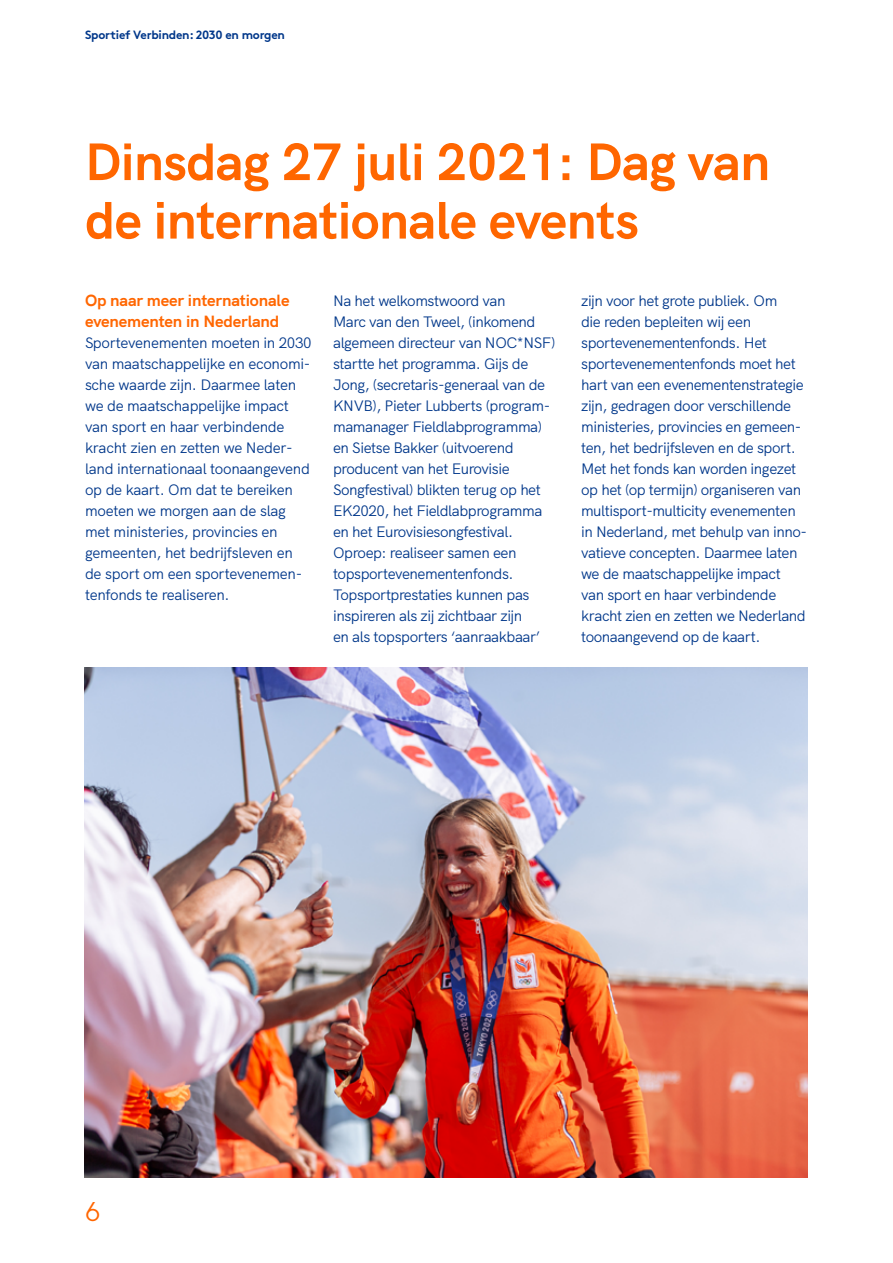
<style>
.page{position:relative;width:893px;height:1263px;background:#fff}
.page>*{position:absolute;margin:0;border:0;box-sizing:border-box;transform-origin:0 0}
.TITEL{font:700 52.5px/58.5px "HK Grotesk";letter-spacing:-.01em;color:#f60}
.t1{font:27px "HK Grotesk";color:#f60}
.TUSSENKOP{font:700 16.5px/21px "HK Grotesk";letter-spacing:-.01em;color:#f60}
.BODY{font:15px/21px "HK Grotesk";letter-spacing:-.03em;color:#00378a}
.t2{font:700 12px "Brown";letter-spacing:-.02em;color:#00378a}
</style>
<div class="page">
<img style="left:84px;top:668px;width:724px;height:510px">
<p class="t2" style="left:85px;top:25px;width:201px">Sportief Verbinden: 2030 en morgen</p>
<p class="TITEL" style="left:85px;top:128px;width:687px">Dinsdag 27 juli 2021: Dag van de internationale events</p>
<p class="TUSSENKOP" style="left:85px;top:288px;width:206px">Op naar meer internationale evenementen in Nederland</p>
<p class="BODY" style="left:85px;top:331px;width:228px">Sportevenementen moeten in 2030 van maatschappelijke en economi&shy;sche waarde zijn. Daarmee laten we de maatschappelijke impact van sport en haar verbindende kracht zien en zetten we Neder&shy;land internationaal toonaangevend op de kaart. Om dat te bereiken moeten we morgen aan de slag met ministeries, provincies en gemeenten, het bedrijfsleven en de sport om een sportevenemen&shy;tenfonds te realiseren.</p>
<p class="BODY" style="left:333px;top:289px;width:224px">Na het welkomstwoord van<br>Marc van den Tweel, (inkomend algemeen directeur van NOC*NSF) startte het programma. Gijs de<br>Jong, (secretaris-generaal van de<br>KNVB), Pieter Lubberts (program&shy;mamanager Fieldlabprogramma) en Sietse Bakker (uitvoerend producent van het Eurovisie<br>Songfestival) blikten terug op het<br>EK2020, het Fieldlabprogramma en het Eurovisiesongfestival.</p>
<p class="BODY" style="left:333px;top:541px;width:185px">Oproep: realiseer samen een topsportevenementenfonds.</p>
<p class="BODY" style="left:333px;top:583px;width:209px">Topsportprestaties kunnen pas inspireren als zij zichtbaar zijn en als topsporters ‘aanraakbaar’</p>
<p class="BODY" style="left:581px;top:289px;width:227px">zijn voor het grote publiek. Om<br>die reden bepleiten wij een sportevenementenfonds. Het sportevenementenfonds moet het hart van een evenementenstrategie zijn, gedragen door verschillende ministeries, provincies en gemeen&shy;ten, het bedrijfsleven en de sport.<br>Met het fonds kan worden ingezet op het (op termijn) organiseren van multisport-multicity evenementen in Nederland, met behulp van inno&shy;vatieve concepten. Daarmee laten we de maatschappelijke impact van sport en haar verbindende kracht zien en zetten we Nederland toonaangevend op de kaart.</p>
<h2 class="t1" style="left:85px;top:1190px;width:17px">6</h2>
</div>
